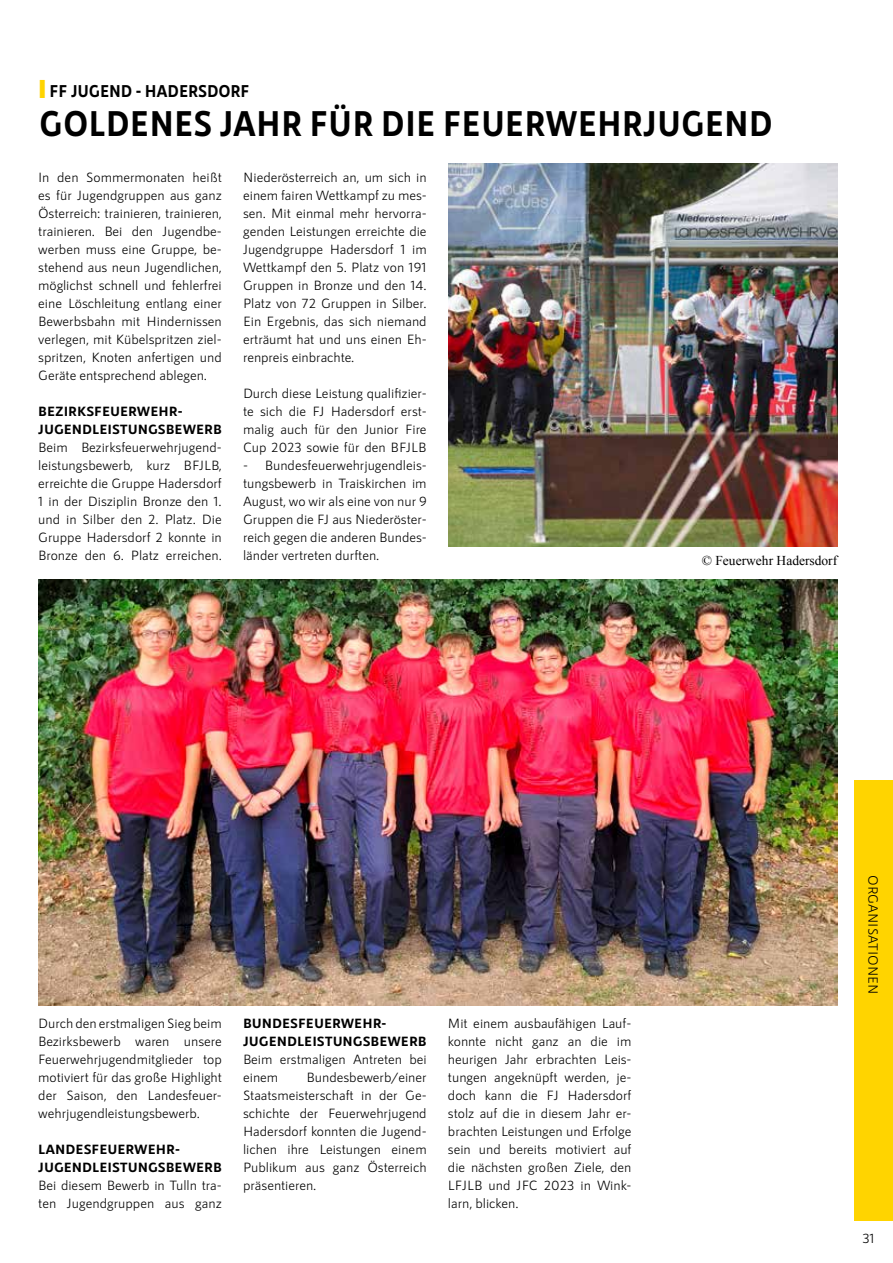
<style>
.page{position:relative;width:893px;height:1263px;background:#fff}
.page>*{position:absolute;margin:0;border:0;box-sizing:border-box;transform-origin:0 0}
.t1{font:700 36px "RNS Sanz";color:#000;scale:.9 1}
.t2{font:700 17.25px "RNS Sanz";letter-spacing:-.01em;color:#000;scale:.9 1}
.t3{font:13.5px/18px "RNS Sanz";color:#000;text-align:justify}
.t4{font:700 13.5px/18px "RNS Sanz";color:#000}
.t5{font:13.5px "Times New Roman";color:#000}
.s1{color:#ffd400}
</style>
<div class="page">
<div style="left:855px;top:780px;width:38px;height:440px;background:#ffd400"></div>
<img style="left:448px;top:164px;width:389px;height:382px">
<img style="left:39px;top:580px;width:798px;height:425px">
<p class="t2" style="left:39px;top:81px;width:235px"><span class="s1">❙</span> FF JUGEND - HADERSDORF</p>
<h1 class="t1" style="left:39px;top:102px;width:817px">GOLDENES JAHR FÜR DIE FEUERWEHRJUGEND</h1>
<p class="t3" style="left:38px;top:168px;width:185px">In den Sommermonaten heißt es für Jugendgruppen aus ganz Österreich: trainieren, trainieren, trainieren. Bei den Jugendbe&shy;werben muss eine Gruppe, be&shy;stehend aus neun Jugendlichen, möglichst schnell und fehlerfrei eine Löschleitung entlang einer Bewerbsbahn mit Hindernissen verlegen, mit Kübelspritzen ziel&shy;spritzen, Knoten anfertigen und Geräte entsprechend ablegen.</p>
<p class="t4" style="left:38px;top:402px;width:185px">BEZIRKSFEUERWEHR-<br>JUGENDLEISTUNGSBEWERB</p>
<p class="t3" style="left:38px;top:438px;width:185px">Beim Bezirksfeuerwehrjugend&shy;leistungsbewerb, kurz BFJLB, erreichte die Gruppe Hadersdorf 1 in der Disziplin Bronze den 1. und in Silber den 2. Platz. Die Gruppe Hadersdorf 2 konnte in Bronze den 6. Platz erreichen.</p>
<p class="t3" style="left:243px;top:168px;width:185px">Niederösterreich an, um sich in einem fairen Wettkampf zu mes&shy;sen. Mit einmal mehr hervorra&shy;genden Leistungen erreichte die Jugendgruppe Hadersdorf 1 im Wettkampf den 5. Platz von 191<br>Gruppen in Bronze und den 14.<br>Platz von 72 Gruppen in Silber.<br>Ein Ergebnis, das sich niemand erträumt hat und uns einen Eh&shy;renpreis einbrachte.</p>
<p class="t3" style="left:243px;top:384px;width:185px">Durch diese Leistung qualifizier&shy;te sich die FJ Hadersdorf erst&shy;malig auch für den Junior Fire Cup 2023 sowie für den BFJLB</p>
<p class="t3" style="left:243px;top:456px;width:185px">- Bundesfeuerwehrjugendleis&shy;tungsbewerb in Traiskirchen im August, wo wir als eine von nur 9<br>Gruppen die FJ aus Niederöster&shy;reich gegen die anderen Bundes&shy;länder vertreten durften.</p>
<p class="t5" style="left:702px;top:552px;width:137px">© Feuerwehr Hadersdorf</p>
<p class="t3" style="left:38px;top:1014px;width:185px">Durch den erstmaligen Sieg beim Bezirksbewerb waren unsere Feuerwehrjugendmitglieder top motiviert für das große Highlight der Saison, den Landesfeuer&shy;wehrjugendleistungsbewerb.</p>
<p class="t4" style="left:38px;top:1140px;width:185px">LANDESFEUERWEHR-<br>JUGENDLEISTUNGSBEWERB</p>
<p class="t3" style="left:38px;top:1176px;width:185px">Bei diesem Bewerb in Tulln tra&shy;ten Jugendgruppen aus ganz</p>
<p class="t4" style="left:243px;top:1014px;width:185px">BUNDESFEUERWEHR-<br>JUGENDLEISTUNGSBEWERB</p>
<p class="t3" style="left:243px;top:1050px;width:185px">Beim erstmaligen Antreten bei einem</p>
<p class="t3" style="left:243px;top:1068px;width:185px;text-indent:64px">Bundesbewerb/einer Staatsmeisterschaft in der Ge&shy;schichte der Feuerwehrjugend Hadersdorf konnten die Jugend&shy;lichen ihre Leistungen einem Publikum aus ganz Österreich präsentieren.</p>
<p class="t3" style="left:448px;top:1014px;width:185px">Mit einem ausbaufähigen Lauf&shy;konnte nicht ganz an die im heurigen Jahr erbrachten Leis&shy;tungen angeknüpft werden, je&shy;doch kann die FJ Hadersdorf stolz auf die in diesem Jahr er&shy;brachten Leistungen und Erfolge sein und bereits motiviert auf die nächsten großen Ziele, den LFJLB und JFC 2023 in Wink&shy;larn, blicken.</p>
<p class="t3" style="left:882px;top:875px;width:121px;rotate:90deg">ORGANISATIONEN</p>
<p class="t3" style="left:862px;top:1229px;width:14px">31</p>
</div>
